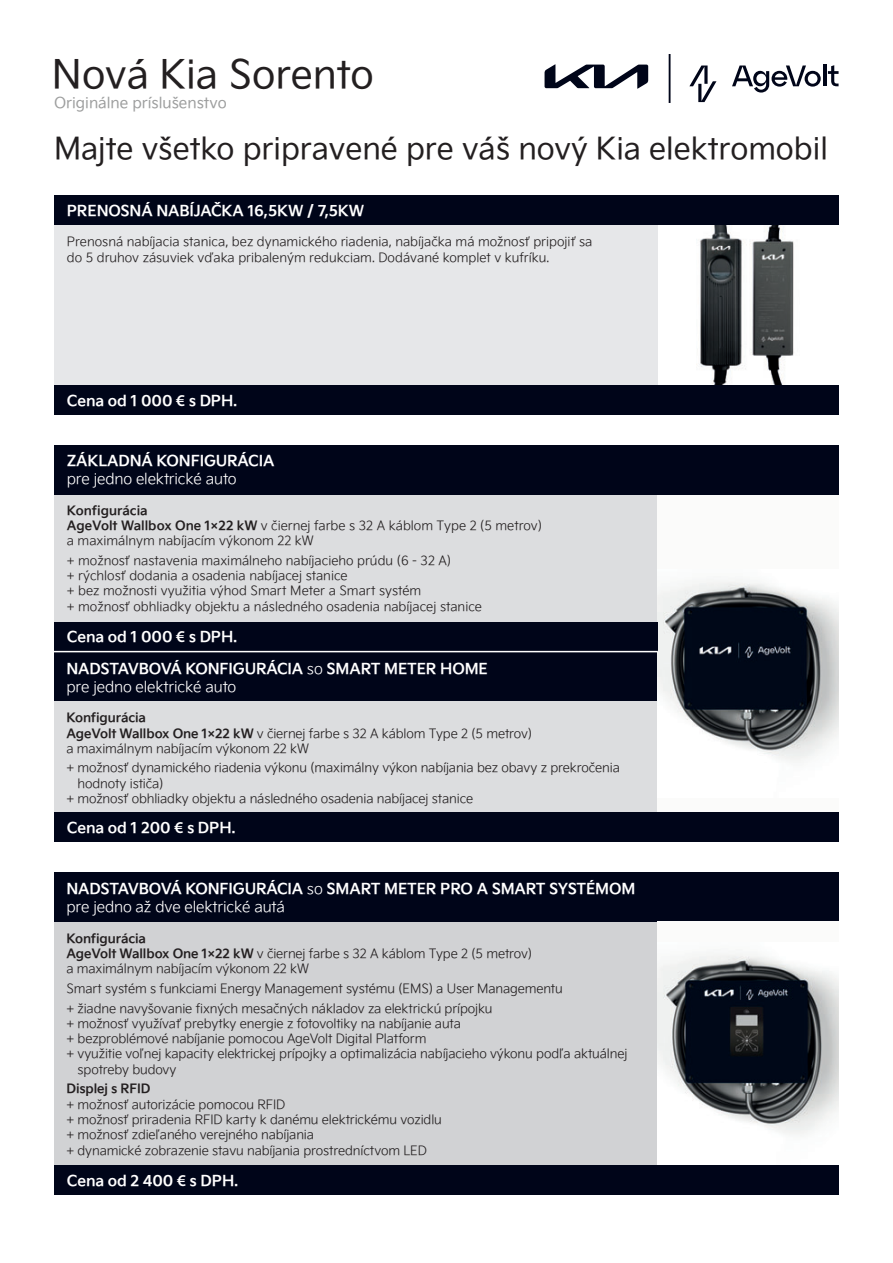
<style>
.page{position:relative;width:893px;height:1263px;background:#fff}
.page>*{position:absolute;margin:0;border:0;box-sizing:border-box;transform-origin:0 0}
.t1{font:39px "Kia Signature";color:#231f20}
.t2{font:30px "Kia Signature";color:#231f20}
.t3{font:700 15px/18px "Kia Signature";letter-spacing:-.01em;color:#fff}
.t4{font:15px "Kia Signature";color:#9d9e9e}
.t5{font:300 15px "Kia Signature";letter-spacing:-.01em;color:#fff}
.t6{font:300 12.75px/15.3px "Kia Signature";letter-spacing:-.01em;color:#231f20}
.t7{font:700 12.75px "Kia Signature";letter-spacing:-.01em;color:#231f20}
.s1{font-family:"Myriad Pro";font-weight:600;font-size:16.5px}
.s2{font-weight:700}
.s3{font-weight:300}
</style>
<div class="page">
<div style="left:54px;top:195px;width:604px;height:190px;background:#e6e7e9"></div>
<div style="left:54px;top:445px;width:785px;height:367px;background:#dcdddf"></div>
<div style="left:54px;top:872px;width:784px;height:298px;background:#d1d2d4"></div>
<img style="left:749px;top:225px;width:45px;height:160px">
<img style="left:699px;top:225px;width:47px;height:160px">
<div style="left:54px;top:195px;width:784px;height:30px;background:#000519"></div>
<div style="left:54px;top:872px;width:784px;height:49px;background:#000519"></div>
<div style="left:54px;top:652px;width:604px;height:49px;background:#000519"></div>
<svg style="left:732px;top:66px;width:89px;height:27px"></svg>
<hr style="left:823px;top:64px;width:3px;height:22px;background:#000519">
<svg style="left:828px;top:65px;width:10px;height:21px"></svg>
<svg style="left:689px;top:66px;width:27px;height:36px"></svg>
<svg style="left:545px;top:64px;width:103px;height:25px"></svg>
<hr style="left:669px;top:54px;width:1px;height:49px;background:#000519">
<div style="left:658px;top:921px;width:181px;height:244px;background:#fbfbfa"></div>
<img style="left:658px;top:956px;width:181px;height:175px">
<div style="left:658px;top:445px;width:181px;height:367px;background:#fbfbfa"></div>
<img style="left:658px;top:583px;width:181px;height:175px">
<div style="left:54px;top:812px;width:784px;height:30px;background:#000519"></div>
<div style="left:54px;top:1165px;width:784px;height:30px;background:#000519"></div>
<div style="left:54px;top:622px;width:604px;height:30px;background:#000519"></div>
<div style="left:54px;top:445px;width:784px;height:49px;background:#000519"></div>
<hr style="left:39px;top:651px;width:619px;height:1px;background:#fff">
<div style="left:54px;top:385px;width:784px;height:30px;background:#000519"></div>
<h1 class="t1" style="left:52px;top:59px;width:324px">Nová Kia Sorento</h1>
<p class="t4" style="left:54px;top:96px;width:174px">Originálne príslušenstvo</p>
<h2 class="t2" style="left:54px;top:136px;width:775px">Majte všetko pripravené pre váš nový Kia elektromobil</h2>
<p class="t3" style="left:67px;top:203px;width:299px">PRENOSNÁ NABÍJAČKA 16,5KW / 7,5KW</p>
<p class="t6" style="left:67px;top:235px;width:527px">Prenosná nabíjacia stanica, bez dynamického riadenia, nabíjačka má možnosť pripojiť sa do 5 druhov zásuviek vďaka pribaleným redukciam. Dodávané komplet v kufríku.</p>
<p class="t3" style="left:67px;top:393px;width:172px">Cena od 1 000 <span class="s1">€</span> s DPH.</p>
<p class="t3" style="left:67px;top:453px;width:209px">ZÁKLADNÁ KONFIGURÁCIA</p>
<p class="t5" style="left:67px;top:473px;width:171px">pre jedno elektrické auto</p>
<p class="t6" style="left:67px;top:504px;width:477px"><span class="s2">Konfigurácia<br>AgeVolt Wallbox One 1×22 kW</span> v čiernej farbe s 32 A káblom Type 2 (5 metrov) a maximálnym nabíjacím výkonom 22 kW</p>
<p class="t6" style="left:67px;top:554px;width:417px">+ možnosť nastavenia maximálneho nabíjacieho prúdu (6 - 32 A)<br>+ rýchlosť dodania a osadenia nabíjacej stanice<br>+ bez možnosti využitia výhod Smart Meter a Smart systém<br>+ možnosť obhliadky objektu a následného osadenia nabíjacej stanice</p>
<p class="t3" style="left:67px;top:629px;width:172px">Cena od 1 000 <span class="s1">€</span> s DPH.</p>
<p class="t3" style="left:66px;top:661px;width:423px">NADSTAVBOVÁ KONFIGURÁCIA <span class="s3">so</span> SMART METER HOME <span class="s3">pre jedno elektrické auto</span></p>
<p class="t6" style="left:66px;top:711px;width:467px"><span class="s2">Konfigurácia<br>AgeVolt Wallbox One 1×22 kW</span> v čiernej farbe s 32 A káblom Type 2 (5 metrov) a maximálnym nabíjacím výkonom 22 kW</p>
<p class="t6" style="left:66px;top:761px;width:555px">+ možnosť dynamického riadenia výkonu (maximálny výkon nabíjania bez obavy z prekročenia</p>
<p class="t6" style="left:78px;top:777px;width:88px">hodnoty ističa)</p>
<p class="t6" style="left:66px;top:792px;width:408px">+ možnosť obhliadky objektu a následného osadenia nabíjacej stanice</p>
<p class="t3" style="left:67px;top:820px;width:170px">Cena od 1 200 <span class="s1">€</span> s DPH.</p>
<p class="t3" style="left:66px;top:881px;width:570px">NADSTAVBOVÁ KONFIGURÁCIA <span class="s3">so</span> SMART METER PRO A SMART SYSTÉMOM <span class="s3">pre jedno až dve elektrické autá</span></p>
<p class="t6" style="left:66px;top:932px;width:467px"><span class="s2">Konfigurácia<br>AgeVolt Wallbox One 1×22 kW</span> v čiernej farbe s 32 A káblom Type 2 (5 metrov) a maximálnym nabíjacím výkonom 22 kW</p>
<p class="t6" style="left:66px;top:980px;width:498px;line-height:19.5px">Smart systém s funkciami Energy Management systému (EMS) a User Managementu + žiadne navyšovanie fixných mesačných nákladov za elektrickú prípojku</p>
<p class="t6" style="left:66px;top:1017px;width:396px">+ možnosť využívať prebytky energie z fotovoltiky na nabíjanie auta</p>
<p class="t6" style="left:66px;top:1032px;width:361px">+ bezproblémové nabíjanie pomocou AgeVolt Digital Platform</p>
<p class="t6" style="left:66px;top:1047px;width:562px">+ využitie voľnej kapacity elektrickej prípojky a optimalizácia nabíjacieho výkonu podľa aktuálnej</p>
<p class="t6" style="left:78px;top:1063px;width:100px">spotreby budovy</p>
<p class="t7" style="left:66px;top:1084px;width:86px">Displej s RFID</p>
<p class="t6" style="left:66px;top:1098px;width:377px">+ možnosť autorizácie pomocou RFID<br>+ možnosť priradenia RFID karty k danému elektrickému vozidlu + možnosť zdieľaného verejného nabíjania<br>+ dynamické zobrazenie stavu nabíjania prostredníctvom LED</p>
<p class="t3" style="left:67px;top:1173px;width:173px">Cena od 2 400 <span class="s1">€</span> s DPH.</p>
</div>
